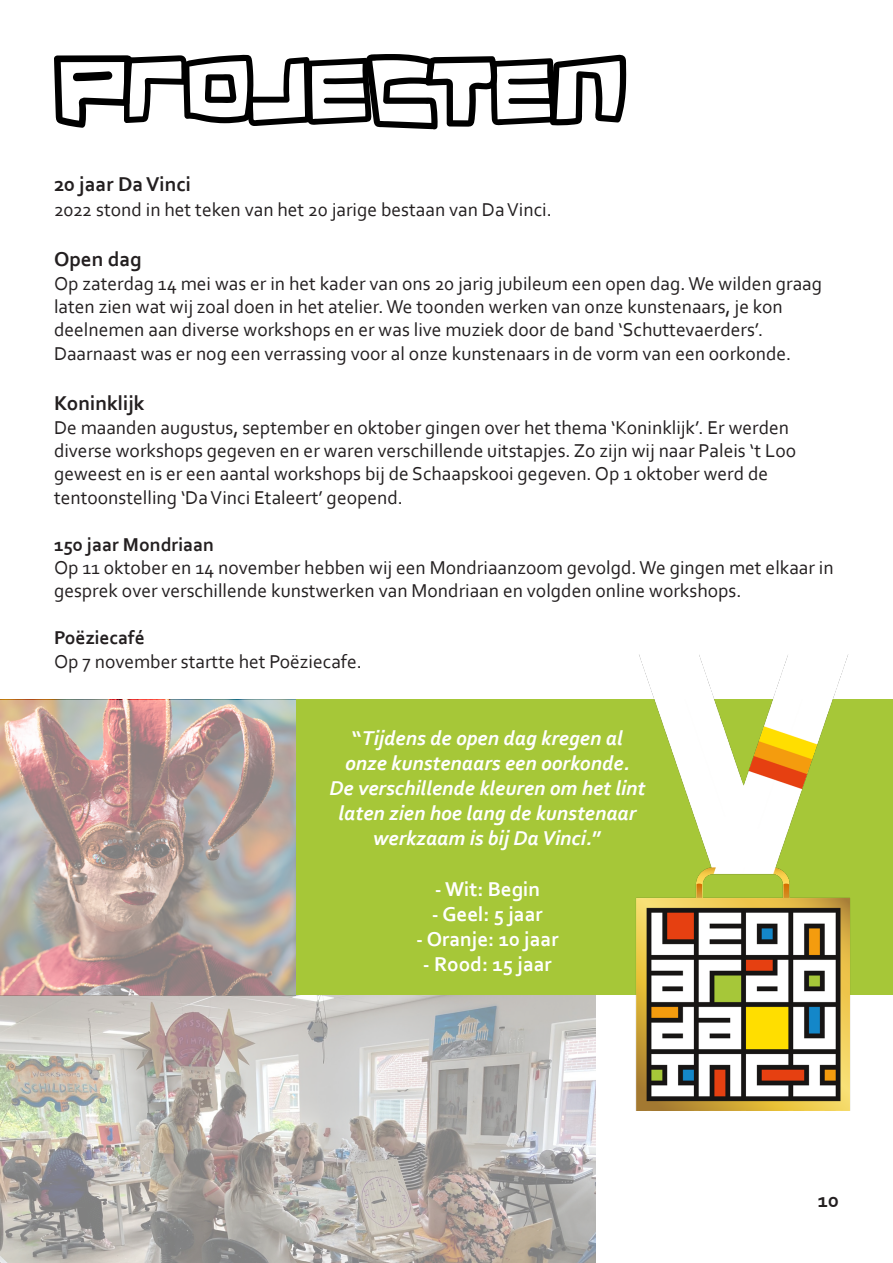
<style>
.page{position:relative;width:893px;height:1263px;background:#fff}
.page>*{position:absolute;margin:0;border:0;box-sizing:border-box;transform-origin:0 0}
.t1{font:italic 700 21px/25.2px "Corbel";color:#fff;text-align:center}
.t2{font:700 21px "Corbel";color:#fff}
.t3{font:700 21px "Corbel";color:#231f20}
.t4{font:19.5px/23.4px "Corbel";color:#231f20}
.t5{font:700 19.5px "Corbel";color:#231f20}
.s1{font-style:normal}
</style>
<div class="page">
<div style="left:296px;top:699px;width:597px;height:296px;background:#a6c738"></div>
<img style="left:0;top:700px;width:296px;height:295px">
<svg style="left:54px;top:54px;width:572px;height:76px"></svg>
<hr style="left:892px;top:995px;width:1px;height:268px;background:#ffde00">
<img style="left:0;top:995px;width:595px;height:268px">
<img style="left:635px;top:655px;width:216px;height:456px">
<p class="t3" style="left:54px;top:171px;width:138px">20 jaar Da Vinci</p>
<p class="t4" style="left:54px;top:197px;width:499px">2022 stond in het teken van het 20 jarige bestaan van Da Vinci.</p>
<p class="t3" style="left:54px;top:246px;width:89px">Open dag</p>
<p class="t4" style="left:54px;top:271px;width:770px">Op zaterdag 14 mei was er in het kader van ons 20 jarig jubileum een open dag. We wilden graag laten zien wat wij zoal doen in het atelier. We toonden werken van onze kunstenaars, je kon</p>
<p class="t4" style="left:54px;top:318px;width:711px">deelnemen aan diverse workshops en er was live muziek door de band ‘Schuttevaerders’.</p>
<p class="t4" style="left:54px;top:341px;width:739px">Daarnaast was er nog een verrassing voor al onze kunstenaars in de vorm van een oorkonde.</p>
<p class="t3" style="left:54px;top:390px;width:92px">Koninklijk</p>
<p class="t4" style="left:54px;top:415px;width:737px">De maanden augustus, september en oktober gingen over het thema ‘Koninklijk’. Er werden</p>
<p class="t4" style="left:54px;top:438px;width:744px">diverse workshops gegeven en er waren verschillende uitstapjes. Zo zijn wij naar Paleis ‘t Loo</p>
<p class="t4" style="left:54px;top:462px;width:716px">geweest en is er een aantal workshops bij de Schaapskooi gegeven. Op 1 oktober werd de</p>
<p class="t4" style="left:54px;top:485px;width:351px">tentoonstelling ‘Da Vinci Etaleert’ geopend.</p>
<p class="t5" style="left:54px;top:532px;width:162px">150 jaar Mondriaan</p>
<p class="t4" style="left:54px;top:555px;width:781px">Op 11 oktober en 14 november hebben wij een Mondriaanzoom gevolgd. We gingen met elkaar in gesprek over verschillende kunstwerken van Mondriaan en volgden online workshops.</p>
<p class="t5" style="left:54px;top:626px;width:92px">Poëziecafé</p>
<p class="t4" style="left:54px;top:649px;width:309px">Op 7 november startte het Poëziecafe.</p>
<p class="t1" style="left:352px;top:724px;width:272px"><span class="s1">“</span>Tijdens de open dag kregen al</p>
<p class="t1" style="left:345px;top:750px;width:286px">onze kunstenaars een oorkonde.</p>
<p class="t1" style="left:329px;top:775px;width:317px">De verschillende kleuren om het lint laten zien hoe lang de kunstenaar</p>
<p class="t1" style="left:373px;top:825px;width:230px">werkzaam is bij Da Vinci.<span class="s1">”</span></p>
<p class="t2" style="left:435px;top:876px;width:107px">- Wit: Begin</p>
<p class="t2" style="left:432px;top:901px;width:112px">- Geel: 5 jaar</p>
<p class="t2" style="left:416px;top:926px;width:144px">- Oranje: 10 jaar</p>
<p class="t2" style="left:423px;top:951px;width:131px">- Rood: 15 jaar</p>
<p class="t3" style="left:818px;top:1187px;width:23px">10</p>
</div>
